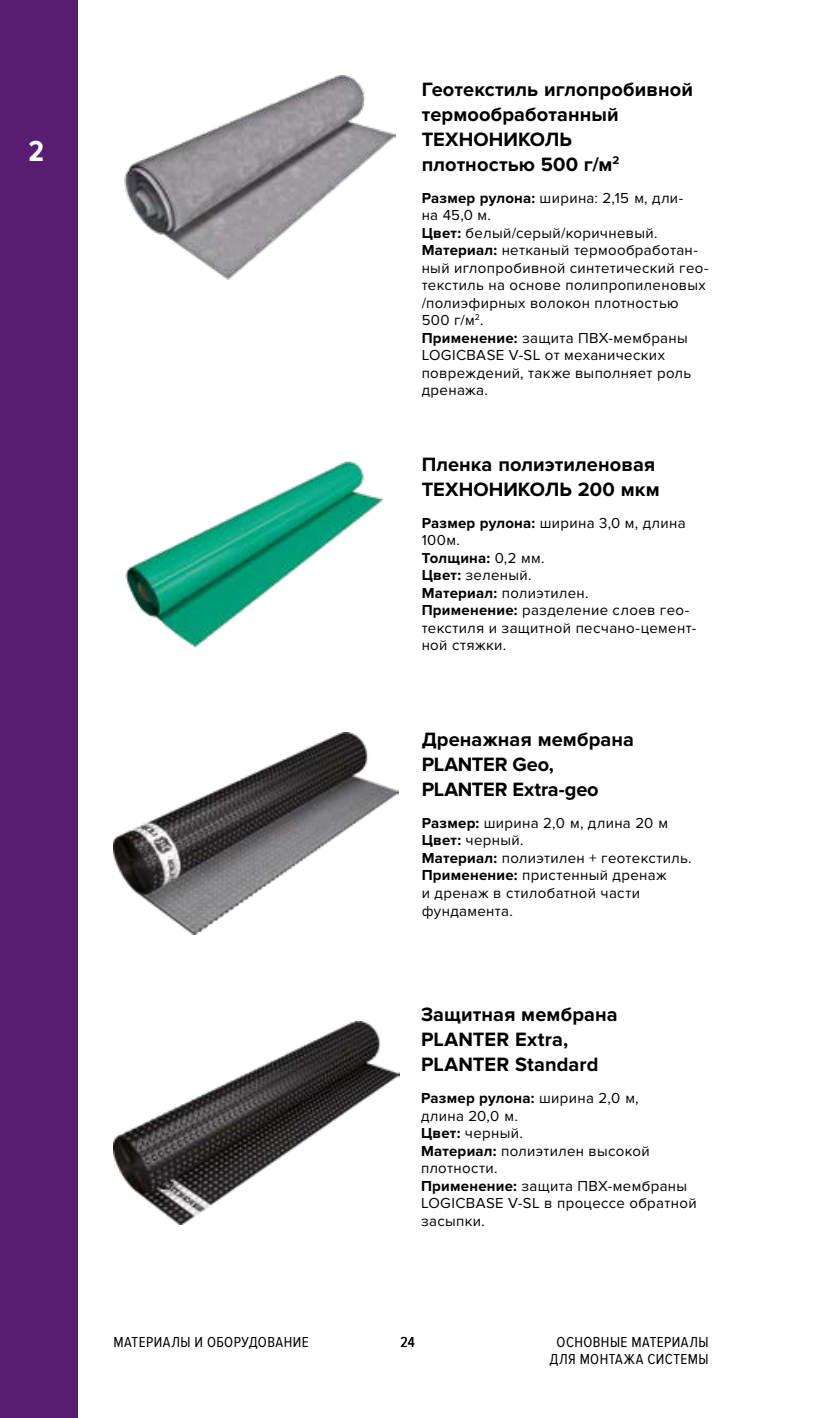
<style>
.page{position:relative;width:815px;height:1418px;background:#fff}
.page>*{position:absolute;margin:0;border:0;box-sizing:border-box;transform-origin:0 0}
.t1{font:700 30px "Proxima Nova Cond";color:#fff}
.t2{font:700 20px/25px "Proxima Nova";letter-spacing:.005em;color:#000}
.t3{font:15px/17.5px "Proxima Nova";letter-spacing:.025em;color:#000}
.t4{font:15px/17.5px "Proxima Nova Cond";letter-spacing:.03em;color:#000;text-align:center}
.s1{font-weight:700}
</style>
<div class="page">
<div style="left:0;top:0;width:78px;height:1417px;background:#581d70"></div>
<img style="left:113px;top:1021px;width:287px;height:203px">
<img style="left:125px;top:461px;width:258px;height:187px">
<img style="left:113px;top:732px;width:285px;height:202px">
<img style="left:124px;top:75px;width:271px;height:205px">
<h1 class="t1" style="left:29px;top:134px;width:17px">2</h1>
<h2 class="t2" style="left:422px;top:77px;width:273px">Геотекстиль иглопробивной термообработанный<br>ТЕХНОНИКОЛЬ<br>плотностью 500 г/м<sup>2</sup></h2>
<p class="t3" style="left:422px;top:189px;width:289px"><span class="s1">Размер рулона:</span> ширина: 2,15 м, дли-<br>на 45,0 м.<br><span class="s1">Цвет:</span> белый/серый/коричневый.<br><span class="s1">Материал:</span> нетканый термообработан&shy;ный иглопробивной синтетический гео&shy;текстиль на основе полипропиленовых /полиэфирных волокон плотностью<br>500 г/м<sup>2</sup>.<br><span class="s1">Применение:</span> защита ПВХ-мембраны<br>LOGICBASE V-SL от механических повреждений, также выполняет роль дренажа.</p>
<h2 class="t2" style="left:422px;top:452px;width:239px">Пленка полиэтиленовая<br>ТЕХНОНИКОЛЬ 200 мкм</h2>
<p class="t3" style="left:422px;top:514px;width:276px"><span class="s1">Размер рулона:</span> ширина 3,0 м, длина<br>100 м.<br><span class="s1">Толщина:</span> 0,2 мм.<br><span class="s1">Цвет:</span> зеленый.<br><span class="s1">Материал:</span> полиэтилен.<br><span class="s1">Применение:</span> разделение слоев гео&shy;текстиля и защитной песчано-цемент&shy;ной стяжки.</p>
<h2 class="t2" style="left:422px;top:727px;width:214px">Дренажная мембрана<br>PLANTER Geo,<br>PLANTER Extra-geo</h2>
<p class="t3" style="left:422px;top:814px;width:272px"><span class="s1">Размер:</span> ширина 2,0 м, длина 20 м<br><span class="s1">Цвет:</span> черный.<br><span class="s1">Материал:</span> полиэтилен + геотекстиль.<br><span class="s1">Применение:</span> пристенный дренаж<br>и дренаж в стилобатной части фундамента.</p>
<h2 class="t2" style="left:421px;top:1002px;width:198px">Защитная мембрана<br>PLANTER Extra,<br>PLANTER Standard</h2>
<p class="t3" style="left:421px;top:1089px;width:277px"><span class="s1">Размер рулона:</span> ширина 2,0 м,<br>длина 20,0 м.<br><span class="s1">Цвет:</span> черный.<br><span class="s1">Материал:</span> полиэтилен высокой плотности.<br><span class="s1">Применение:</span> защита ПВХ-мембраны<br>LOGICBASE V-SL в процессе обратной засыпки.</p>
<p class="t4" style="left:113px;top:1332px;width:197px">МАТЕРИАЛЫ И ОБОРУДОВАНИЕ</p>
<p class="t4" style="left:400px;top:1332px;width:16px">24</p>
<p class="t4" style="left:549px;top:1333px;width:161px">ОСНОВНЫЕ МАТЕРИАЛЫ<br>ДЛЯ МОНТАЖА СИСТЕМЫ</p>
</div>
